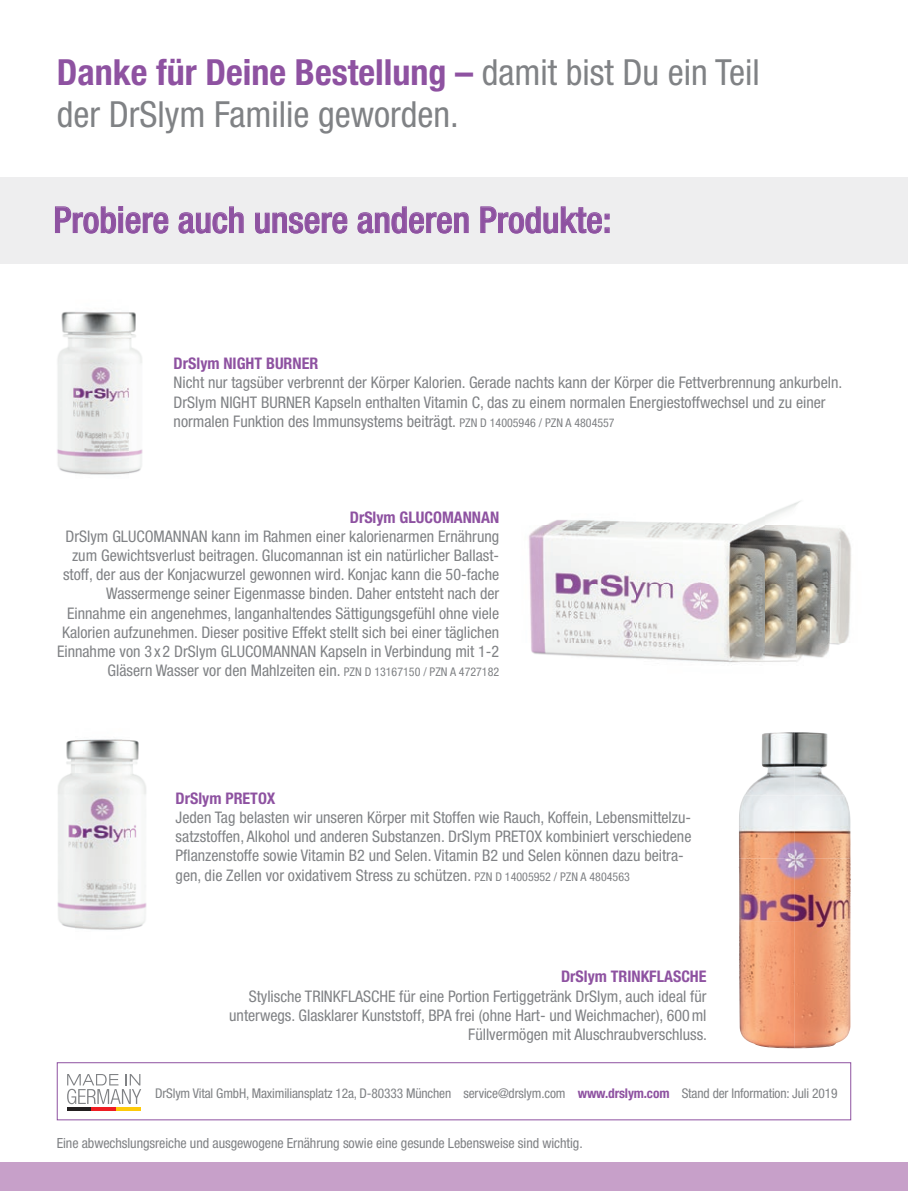
<style>
.page{position:relative;width:908px;height:1191px;background:#fff}
.page>*{position:absolute;margin:0;border:0;box-sizing:border-box;transform-origin:0 0}
.t1{font:condensed 36px/42px "Helvetica Neue";color:#808285}
.t2{font:500 condensed 36px "Helvetica Neue";color:#8e52a1}
.t3{font:condensed 16px/19.2px "Helvetica Neue";color:#808285}
.t4{font:700 condensed 16px "Helvetica Neue";color:#8e52a1}
.t5{font:condensed 14px "Helvetica Neue";letter-spacing:-.005em;color:#808285}
.t6{font:condensed 13.4px "Helvetica Neue";letter-spacing:-.01em;color:#808285}
.s1{font-weight:700;color:#8e52a1}
.s2{font-size:12px}
</style>
<div class="page">
<div style="left:0;top:177px;width:907px;height:87px;background:#eeeeef"></div>
<div style="left:0;top:1162px;width:907px;height:29px;background:#c7a0c9"></div>
<svg style="left:55px;top:206px;width:113px;height:27px"></svg>
<svg style="left:178px;top:206px;width:65px;height:27px"></svg>
<svg style="left:255px;top:212px;width:92px;height:21px"></svg>
<svg style="left:357px;top:206px;width:111px;height:27px"></svg>
<svg style="left:480px;top:206px;width:129px;height:27px"></svg>
<img style="left:57px;top:739px;width:90px;height:191px">
<img style="left:528px;top:501px;width:323px;height:162px">
<img style="left:57px;top:312px;width:86px;height:163px">
<img style="left:744px;top:732px;width:100px;height:63px">
<img style="left:738px;top:795px;width:112px;height:253px">
<div style="left:57px;top:1062px;width:793px;height:58px;border:1px solid #8e52a1"></div>
<svg style="left:67px;top:1074px;width:74px;height:30px"></svg>
<svg style="left:67px;top:1107px;width:24px;height:3px"></svg>
<svg style="left:91px;top:1107px;width:25px;height:3px"></svg>
<svg style="left:116px;top:1107px;width:24px;height:3px"></svg>
<h1 class="t1" style="left:57px;top:51px;width:704px"><span class="s1">Danke für Deine Bestellung –</span> damit bist Du ein Teil der DrSlym Familie geworden.</h1>
<h1 class="t2" style="left:53px;top:198px;width:559px">Probiere auch unsere anderen Produkte:</h1>
<p class="t4" style="left:173px;top:354px;width:146px">DrSlym NIGHT BURNER</p>
<p class="t3" style="left:173px;top:373px;width:670px">Nicht nur tagsüber verbrennt der Körper Kalorien. Gerade nachts kann der Körper die Fettverbrennung ankurbeln.<br>DrSlym NIGHT BURNER Kapseln enthalten Vitamin C, das zu einem normalen Energiestoffwechsel und zu einer normalen Funktion des Immunsystems beiträgt. <span class="s2">PZN D 14005946 / PZN A 4804557</span></p>
<p class="t4" style="left:349px;top:507px;width:151px">DrSlym GLUCOMANNAN</p>
<p class="t3" style="left:57px;top:526px;width:443px;text-align:right">DrSlym GLUCOMANNAN kann im Rahmen einer kalorienarmen Ernährung zum Gewichtsverlust beitragen. Glucomannan ist ein natürlicher Ballast&shy;stoff, der aus der Konjacwurzel gewonnen wird. Konjac kann die 50-fache Wassermenge seiner Eigenmasse binden. Daher entsteht nach der Einnahme ein angenehmes, langanhaltendes Sättigungsgefühl ohne viele Kalorien aufzunehmen. Dieser positive Effekt stellt sich bei einer täglichen Einnahme von 3 x 2 DrSlym GLUCOMANNAN Kapseln in Verbindung mit 1-2<br>Gläsern Wasser vor den Mahlzeiten ein. <span class="s2">PZN D 13167150 / PZN A 4727182</span></p>
<p class="t4" style="left:175px;top:788px;width:101px">DrSlym PRETOX</p>
<p class="t3" style="left:175px;top:807px;width:517px">Jeden Tag belasten wir unseren Körper mit Stoffen wie Rauch, Koffein, Lebensmittelzu&shy;satzstoffen, Alkohol und anderen Substanzen. DrSlym PRETOX kombiniert verschiedene Pflanzenstoffe sowie Vitamin B2 und Selen. Vitamin B2 und Selen können dazu beitra&shy;gen, die Zellen vor oxidativem Stress zu schützen. <span class="s2">PZN D 14005952 / PZN A 4804563</span></p>
<p class="t4" style="left:560px;top:967px;width:147px">DrSlym TRINKFLASCHE</p>
<p class="t3" style="left:229px;top:986px;width:479px;text-align:right">Stylische TRINKFLASCHE für eine Portion Fertiggetränk DrSlym, auch ideal für unterwegs. Glasklarer Kunststoff, BPA frei (ohne Hart- und Weichmacher), 600 ml<br>Füllvermögen mit Aluschraubverschluss.</p>
<p class="t6" style="left:155px;top:1085px;width:683px">DrSlym Vital GmbH, Maximiliansplatz 12a, D-80333 München service@drslym.com <span class="s1">www.drslym.com</span> Stand der Information: Juli 2019</p>
<p class="t5" style="left:57px;top:1134px;width:527px">Eine abwechslungsreiche und ausgewogene Ernährung sowie eine gesunde Lebensweise sind wichtig.</p>
</div>
